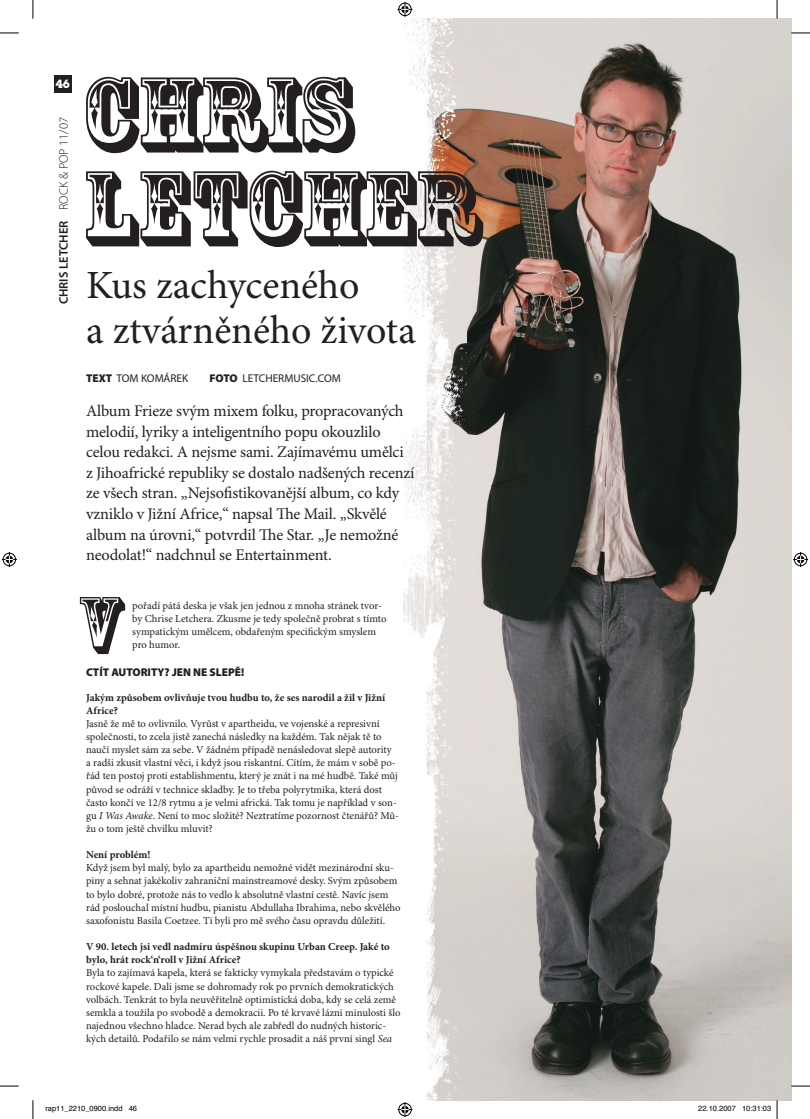
<style>
.page{position:relative;width:810px;height:1119px;background:#fff}
.page>*{position:absolute;margin:0;border:0;box-sizing:border-box;transform-origin:0 0}
.t1{font:40px/45px "Minion Pro";letter-spacing:-.005em;color:#231f20}
.t2{font:16.25px/20.6px "Minion Pro";letter-spacing:-.01em;color:#231f20}
.t3{font:300 12.5px "Myriad Pro";color:#231f20}
.t4{font:600 12.5px "Myriad Pro";color:#231f20}
.t5{font:700 12.5px "Lubalin Graph Itc TOT";color:#fff}
.t6{font:11.25px "Myriad Pro";color:#231f20}
.t7{font:900 11.25px "Myriad Pro";color:#231f20}
.t8{font:10.62px/13.1px "Minion Pro";color:#231f20}
.t9{font:700 10.62px/13.1px "Minion Pro";color:#231f20}
.t10{font:7.5px "Helvetica";color:#000}
.s1{font-weight:900}
.s2{font-style:italic}
</style>
<div class="page">
<div style="left:54px;top:75px;width:18px;height:18px;background:#231f20"></div>
<img style="left:403px;top:19px;width:388px;height:1080px">
<svg style="left:86px;top:77px;width:269px;height:76px"></svg>
<svg style="left:86px;top:171px;width:397px;height:76px"></svg>
<svg style="left:80px;top:597px;width:45px;height:57px"></svg>
<svg style="left:0;top:32px;width:19px;height:2px"></svg>
<svg style="left:791px;top:32px;width:19px;height:2px"></svg>
<svg style="left:0;top:1085px;width:19px;height:1px"></svg>
<svg style="left:791px;top:1085px;width:19px;height:1px"></svg>
<svg style="left:32px;top:0;width:2px;height:19px"></svg>
<svg style="left:32px;top:1100px;width:2px;height:18px"></svg>
<svg style="left:776px;top:0;width:2px;height:19px"></svg>
<svg style="left:397px;top:2px;width:15px;height:15px"></svg>
<svg style="left:397px;top:1102px;width:15px;height:14px"></svg>
<svg style="left:2px;top:552px;width:15px;height:15px"></svg>
<svg style="left:793px;top:552px;width:15px;height:15px"></svg>
<svg style="left:742px;top:1099px;width:36px;height:19px"></svg>
<p class="t5" style="left:56px;top:76px;width:16px">46</p>
<p class="t3" style="left:57px;top:210px;width:95px;rotate:-90deg">ROCK &amp; POP 11/07</p>
<p class="t4" style="left:57px;top:304px;width:85px;rotate:-90deg">CHRIS LETCHER</p>
<h1 class="t1" style="left:86px;top:264px;width:331px">Kus zachyceného<br>a ztvárněného života</h1>
<p class="t6" style="left:86px;top:372px;width:104px"><span class="s1">TEXT</span> TOM KOMÁREK</p>
<p class="t6" style="left:209px;top:372px;width:133px"><span class="s1">FOTO</span> LETCHERMUSIC.COM</p>
<p class="t2" style="left:86px;top:401px;width:330px">Album Frieze svým mixem folku, propracovaných melodií, lyriky a inteligentního popu okouzlilo celou redakci. A nejsme sami. Zajímavému umělci z Jihoafrické republiky se dostalo nadšených recenzí ze všech stran. „Nejsofistikovanější album, co kdy vzniklo v Jižní Africe,“ napsal The Mail. „Skvělé album na úrovni,“ potvrdil The Star. „Je nemožné neodolat!“ nadchnul se Entertainment.</p>
<p class="t8" style="left:132px;top:599px;width:256px">pořadí pátá deska je však jen jednou z mnoha stránek tvor&shy;by Chrise Letchera. Zkusme je tedy společně probrat s tímto sympatickým umělcem, obdařeným specifickým smyslem pro humor.</p>
<p class="t7" style="left:86px;top:665px;width:160px">CTÍT AUTORITY? JEN NE SLEPĚ!</p>
<p class="t9" style="left:86px;top:691px;width:301px">Jakým způsobem ovlivňuje tvou hudbu to, že ses narodil a žil v Jižní<br>Africe?</p>
<p class="t8" style="left:86px;top:717px;width:314px">Jasně že mě to ovlivnilo. Vyrůst v apartheidu, ve vojenské a represivní společnosti, to zcela jistě zanechá následky na každém. Tak nějak tě to naučí myslet sám za sebe. V žádném případě nenásledovat slepě autority a radši zkusit vlastní věci, i když jsou riskantní. Cítím, že mám v sobě po&shy;řád ten postoj proti establishmentu, který je znát i na mé hudbě. Také můj původ se odráží v technice skladby. Je to třeba polyrytmika, která dost často končí ve 12/8 rytmu a je velmi africká. Tak tomu je například v son&shy;gu <span class="s2">I Was Awake</span>. Není to moc složité? Neztratíme pozornost čtenářů? Mů&shy;žu o tom ještě chvilku mluvit?</p>
<p class="t9" style="left:86px;top:848px;width:66px">Není problém!</p>
<p class="t8" style="left:86px;top:861px;width:316px">Když jsem byl malý, bylo za apartheidu nemožné vidět mezinárodní sku&shy;piny a sehnat jakékoliv zahraniční mainstreamové desky. Svým způsobem to bylo dobré, protože nás to vedlo k absolutně vlastní cestě. Navíc jsem rád poslouchal místní hudbu, pianistu Abdullaha Ibrahima, nebo skvělého saxofonistu Basila Coetzee. Ti byli pro mě svého času opravdu důležití.</p>
<p class="t9" style="left:86px;top:940px;width:305px">V 90. letech jsi vedl nadmíru úspěšnou skupinu Urban Creep. Jaké to bylo, hrát rock‘n‘roll v Jižní Africe?</p>
<p class="t8" style="left:86px;top:966px;width:316px">Byla to zajímavá kapela, která se fakticky vymykala představám o typické rockové kapele. Dali jsme se dohromady rok po prvních demokratických volbách. Tenkrát to byla neuvěřitelně optimistická doba, kdy se celá země semkla a toužila po svobodě a demokracii. Po té krvavé lázni minulosti šlo najednou všechno hladce. Nerad bych ale zabředl do nudných historic&shy;kých detailů. Podařilo se nám velmi rychle prosadit a náš první singl <span class="s2">Sea</span></p>
<p class="t10" style="left:45px;top:1103px;width:93px">rap11_2210_0900.indd 46</p>
<p class="t10" style="left:698px;top:1103px;width:74px">22.10.2007 10:31:03</p>
</div>
